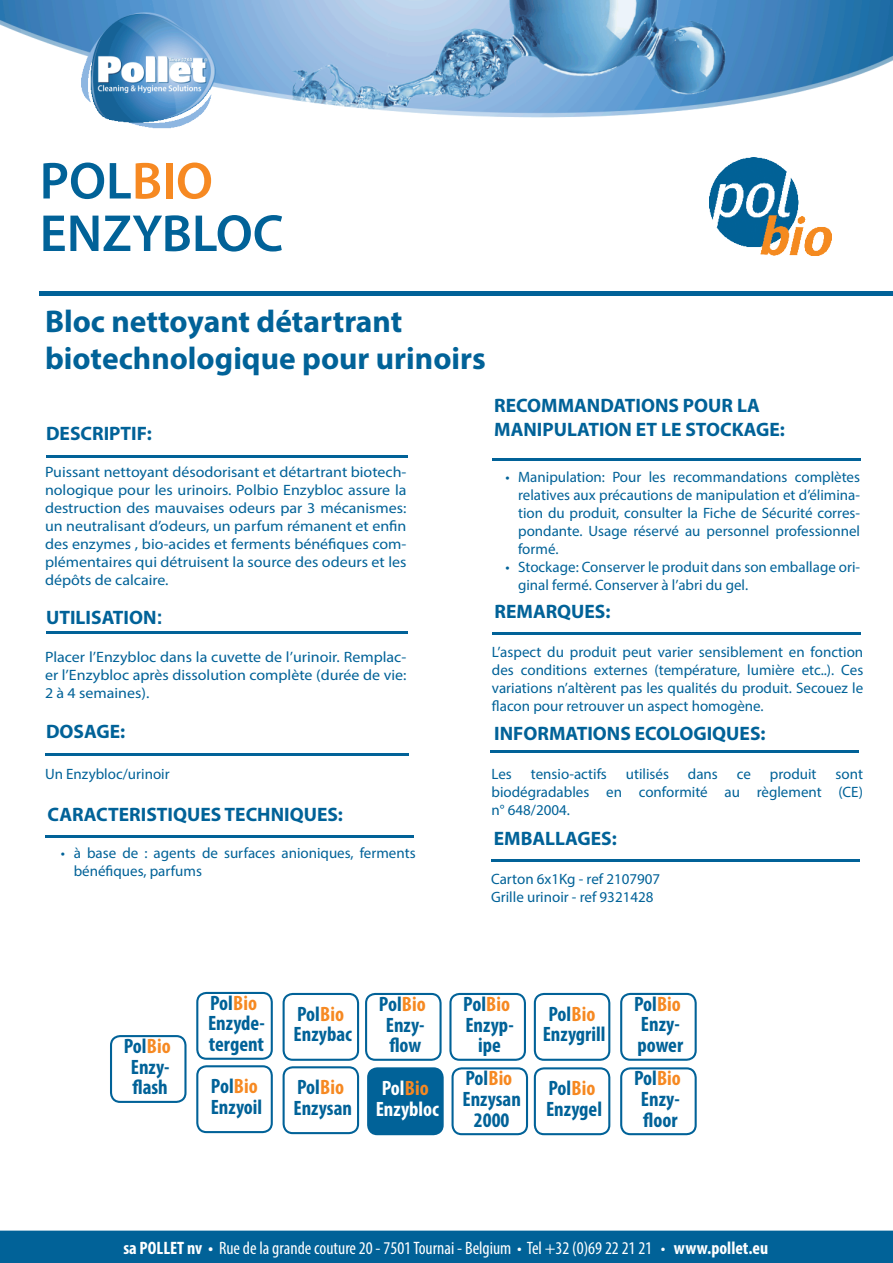
<style>
.page{position:relative;width:893px;height:1263px;background:#fff}
.page>*{position:absolute;margin:0;border:0;box-sizing:border-box;transform-origin:0 0}
.t1{font:600 52.5px/52.5px "Myriad Pro";color:#016298}
.t2{font:700 31.5px/37.8px "Myriad Pro";color:#016298}
.t3{font:700 condensed 20.85px/20.9px "Myriad Pro";color:#016298}
.t4{font:700 condensed 20.85px/20.9px "Myriad Pro";color:#fff}
.t5{font:700 19.5px/23.4px "Myriad Pro";color:#016298}
.t6{font:condensed 18px "Myriad Pro";color:#fff}
.t7{font:15px/18px "Myriad Pro";color:#016298}
.t8{font:15px/18px "Myriad Pro";color:#016298;text-align:justify;scale:1.06 1}
.s1{color:#f68922}
.s2{font-family:"Arial"}
.s3{color:#f58823}
.s4{font-weight:700}
</style>
<div class="page">
<img style="left:0;top:0;width:893px;height:129px">
<div style="left:0;top:1230px;width:893px;height:33px;background:#016298"></div>
<hr style="left:40px;top:291px;width:853px;height:4px;background:#016298">
<img style="left:710px;top:157px;width:122px;height:98px">
<hr style="left:47px;top:455px;width:361px;height:2px;background:#016298">
<hr style="left:45px;top:835px;width:369px;height:2px;background:#016298">
<hr style="left:45px;top:753px;width:363px;height:2px;background:#016298">
<hr style="left:492px;top:458px;width:368px;height:2px;background:#016298">
<hr style="left:492px;top:633px;width:369px;height:2px;background:#016298">
<hr style="left:491px;top:859px;width:369px;height:3px;background:#016298">
<div style="left:368px;top:1068px;width:75px;height:66px;background:#016298;border-radius:9px"></div>
<div style="left:367px;top:1067px;width:77px;height:68px;border:2px solid #016298;border-radius:9px"></div>
<div style="left:283px;top:993px;width:76px;height:68px;border:2px solid #016298;border-radius:9px"></div>
<div style="left:365px;top:993px;width:77px;height:68px;border:2px solid #016298;border-radius:9px"></div>
<div style="left:449px;top:993px;width:77px;height:68px;border:2px solid #016298;border-radius:9px"></div>
<div style="left:283px;top:1066px;width:76px;height:68px;border:2px solid #016298;border-radius:9px"></div>
<div style="left:534px;top:993px;width:76px;height:68px;border:2px solid #016298;border-radius:9px"></div>
<div style="left:620px;top:993px;width:77px;height:68px;border:2px solid #016298;border-radius:9px"></div>
<div style="left:451px;top:1067px;width:77px;height:68px;border:2px solid #016298;border-radius:9px"></div>
<div style="left:620px;top:1067px;width:77px;height:68px;border:2px solid #016298;border-radius:9px"></div>
<div style="left:534px;top:1067px;width:76px;height:68px;border:2px solid #016298;border-radius:9px"></div>
<hr style="left:47px;top:631px;width:361px;height:2px;background:#016298">
<div style="left:196px;top:992px;width:77px;height:68px;border:2px solid #016298;border-radius:9px"></div>
<div style="left:196px;top:1065px;width:77px;height:68px;border:2px solid #016298;border-radius:9px"></div>
<hr style="left:490px;top:750px;width:369px;height:2px;background:#016298">
<div style="left:110px;top:1035px;width:77px;height:68px;border:2px solid #016298;border-radius:9px"></div>
<h1 class="t1" style="left:40px;top:153px;width:245px">POL<span class="s1">BIO<br></span>ENZYBLOC</h1>
<h2 class="t2" style="left:45px;top:301px;width:442px">Bloc nettoyant détartrant biotechnologique pour urinoirs</h2>
<h3 class="t5" style="left:46px;top:421px;width:107px">DESCRIPTIF:</h3>
<p class="t8" style="left:45px;top:463px;width:342px">Puissant nettoyant désodorisant et détartrant biotech&shy;nologique pour les urinoirs. Polbio Enzybloc assure la destruction des mauvaises odeurs par 3 mécanismes: un neutralisant d’odeurs, un parfum rémanent et enfin des enzymes , bio-acides et ferments bénéfiques com&shy;plémentaires qui détruisent la source des odeurs et les dépôts de calcaire.</p>
<h3 class="t5" style="left:46px;top:605px;width:118px">UTILISATION<span class="s2">:</span></h3>
<p class="t8" style="left:45px;top:648px;width:342px">Placer l’Enzybloc dans la cuvette de l’urinoir. Remplac&shy;er l’Enzybloc après dissolution complète (durée de vie:<br>2 à 4 semaines).</p>
<h3 class="t5" style="left:46px;top:719px;width:81px">DOSAGE:</h3>
<p class="t7" style="left:45px;top:765px;width:126px">Un Enzybloc/urinoir</p>
<h3 class="t5" style="left:48px;top:802px;width:297px">CARACTERISTIQUES TECHNIQUES:</h3>
<p class="t7" style="left:74px;top:844px;width:343px;text-indent:-13px">• à base de : agents de surfaces anioniques, ferments bénéfiques, parfums</p>
<h3 class="t5" style="left:494px;top:393px;width:292px">RECOMMANDATIONS POUR LA<br>MANIPULATION ET LE STOCKAGE:</h3>
<p class="t7" style="left:518px;top:468px;width:343px;text-align:justify;text-indent:-13px">• Manipulation: Pour les recommandations complètes relatives aux précautions de manipulation et d’élimina&shy;tion du produit, consulter la Fiche de Sécurité corres&shy;pondante. Usage réservé au personnel professionnel formé.</p>
<p class="t7" style="left:518px;top:558px;width:343px;text-indent:-13px">• Stockage: Conserver le produit dans son emballage ori&shy;ginal fermé. Conserver à l’abri du gel.</p>
<h3 class="t5" style="left:495px;top:599px;width:117px">REMARQUES:</h3>
<p class="t7" style="left:492px;top:642px;width:373px;text-align:justify">L’aspect du produit peut varier sensiblement en fonction des conditions externes (température, lumière etc..). Ces variations n’altèrent pas les qualités du produit. Secouez le flacon pour retrouver un aspect homogène.</p>
<h3 class="t5" style="left:494px;top:721px;width:273px">INFORMATIONS ECOLOGIQUES:</h3>
<p class="t7" style="left:492px;top:764px;width:22px">Les</p>
<p class="t7" style="left:531px;top:764px;width:78px">tensio-actifs</p>
<p class="t7" style="left:626px;top:764px;width:45px">utilisés</p>
<p class="t7" style="left:688px;top:764px;width:31px">dans</p>
<p class="t7" style="left:737px;top:764px;width:16px">ce</p>
<p class="t7" style="left:770px;top:764px;width:48px">produit</p>
<p class="t7" style="left:492px;top:764px;width:373px;text-align:justify;text-indent:344px">sont biodégradables en conformité au règlement (CE) n° 648/2004.</p>
<h3 class="t5" style="left:494px;top:826px;width:125px">EMBALLAGES:</h3>
<p class="t7" style="left:491px;top:869px;width:171px">Carton 6x1Kg - ref 2107907<br>Grille urinoir - ref 9321428</p>
<h3 class="t3" style="left:124px;top:1035px;width:48px;text-align:center">Pol<span class="s1">Bio<br></span>Enzy&shy;flash</h3>
<h3 class="t3" style="left:208px;top:992px;width:58px">Pol<span class="s1">Bio<br></span>Enzyde&shy;tergent</h3>
<h3 class="t3" style="left:211px;top:1075px;width:53px">Pol<span class="s1">Bio<br></span>Enzyoil</h3>
<h3 class="t3" style="left:543px;top:1003px;width:64px">Pol<span class="s1">Bio<br></span>Enzygrill</h3>
<h3 class="t3" style="left:634px;top:993px;width:51px">Pol<span class="s1">Bio<br></span>Enzy&shy;power</h3>
<h3 class="t3" style="left:294px;top:1003px;width:60px">Pol<span class="s1">Bio<br></span>Enzybac</h3>
<h3 class="t3" style="left:379px;top:993px;width:48px;text-align:center">Pol<span class="s1">Bio<br></span>Enzy&shy;flow</h3>
<h3 class="t3" style="left:463px;top:993px;width:52px;text-align:center">Pol<span class="s1">Bio<br></span>Enzyp&shy;ipe</h3>
<h3 class="t3" style="left:294px;top:1076px;width:60px">Pol<span class="s1">Bio<br></span>Enzysan</h3>
<h3 class="t3" style="left:462px;top:1067px;width:60px;text-align:center">Pol<span class="s1">Bio<br></span>Enzysan<br>2000</h3>
<h3 class="t3" style="left:634px;top:1067px;width:48px;text-align:center">Pol<span class="s1">Bio<br></span>Enzy&shy;floor</h3>
<h3 class="t4" style="left:376px;top:1077px;width:65px">Pol<span class="s3">Bio<br></span>Enzybloc</h3>
<h3 class="t3" style="left:546px;top:1077px;width:58px">Pol<span class="s1">Bio<br></span>Enzygel</h3>
<p class="t6" style="left:123px;top:1237px;width:646px"><span class="s4">sa POLLET nv •</span> Rue de la grande couture 20 - 7501 Tournai - Belgium • Tel +32 (0)69 22 21 21 • <span class="s4">www.pollet.eu</span></p>
</div>
